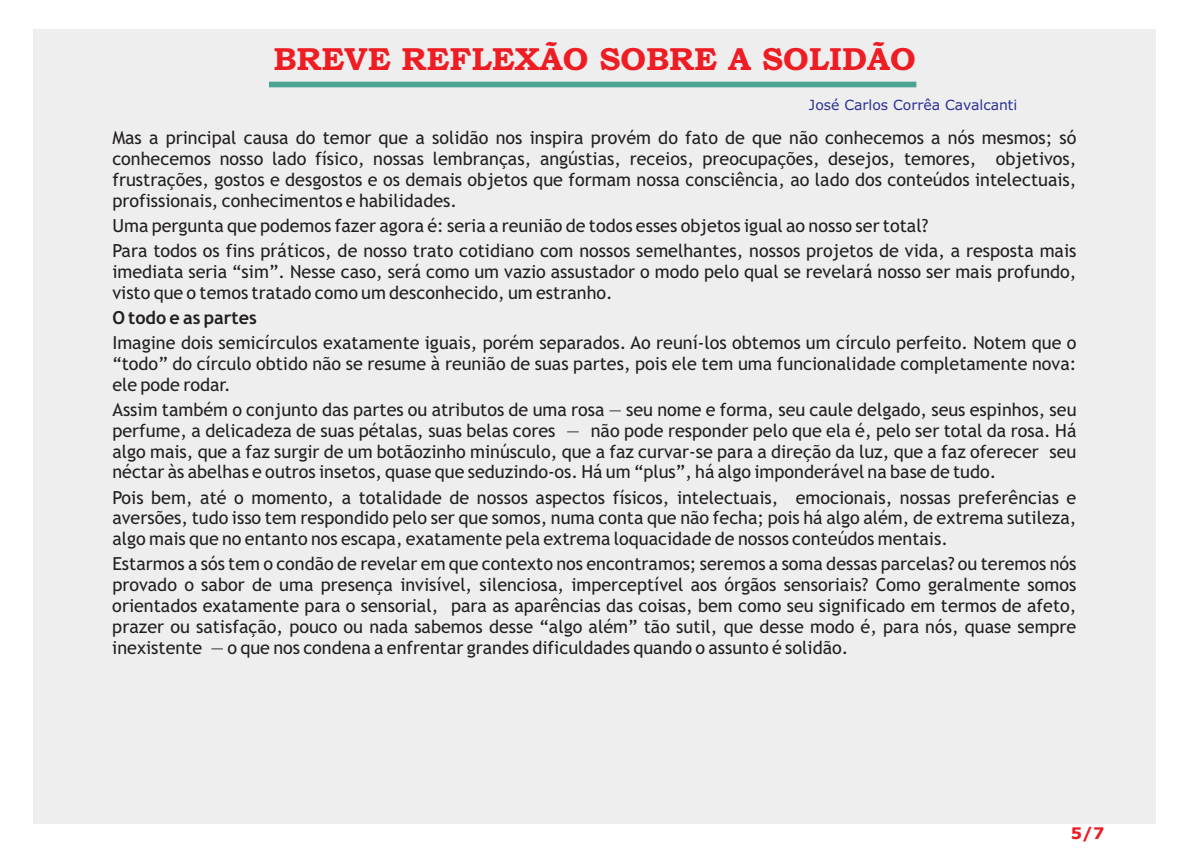
<style>
.page{position:relative;width:1191px;height:851px;background:#fff}
.page>*{position:absolute;margin:0;border:0;box-sizing:border-box;transform-origin:0 0}
.t1{font:32px "Bookman Old Style";color:#ee1d23}
.t2{font:18px/21px "Trebuchet MS";color:#231f20;text-align:justify}
.t3{font:700 18px "Trebuchet MS";color:#231f20}
.t4{font:700 16px "Verdana";color:#ee1d23}
.t5{font:14px "Verdana";color:#2e3092}
</style>
<div class="page">
<div style="left:33px;top:29px;width:1123px;height:794px;background:#eeeeef"></div>
<div style="left:269px;top:82px;width:647px;height:5px;background:#4ca391"></div>
<h1 class="t1" style="left:273px;top:47px;width:643px">BREVE REFLEXÃO SOBRE A SOLIDÃO</h1>
<p class="t5" style="left:809px;top:99px;width:210px">José Carlos Corrêa Cavalcanti</p>
<p class="t2" style="left:112px;top:128px;width:965px">Mas a principal causa do temor que a solidão nos inspira provém do fato de que não conhecemos a nós mesmos; só conhecemos nosso lado físico, nossas lembranças, angústias, receios, preocupações, desejos, temores, objetivos, frustrações, gostos e desgostos e os demais objetos que formam nossa consciência, ao lado dos conteúdos intelectuais, profissionais, conhecimentos e habilidades.</p>
<p class="t2" style="left:112px;top:214px;width:965px;line-height:25px">Uma pergunta que podemos fazer agora é: seria a reunião de todos esses objetos igual ao nosso ser total?<br>Para todos os fins práticos, de nosso trato cotidiano com nossos semelhantes, nossos projetos de vida, a resposta mais</p>
<p class="t2" style="left:112px;top:262px;width:965px">imediata seria “sim”. Nesse caso, será como um vazio assustador o modo pelo qual se revelará nosso ser mais profundo, visto que o temos tratado como um desconhecido, um estranho.</p>
<p class="t3" style="left:112px;top:310px;width:146px">O todo e as partes</p>
<p class="t2" style="left:112px;top:333px;width:965px">Imagine dois semicírculos exatamente iguais, porém separados. Ao reuní-los obtemos um círculo perfeito. Notem que o “todo” do círculo obtido não se resume à reunião de suas partes, pois ele tem uma funcionalidade completamente nova: ele pode rodar.</p>
<p class="t2" style="left:112px;top:400px;width:965px">Assim também o conjunto das partes ou atributos de uma rosa — seu nome e forma, seu caule delgado, seus espinhos, seu perfume, a delicadeza de suas pétalas, suas belas cores — não pode responder pelo que ela é, pelo ser total da rosa. Há algo mais, que a faz surgir de um botãozinho minúsculo, que a faz curvar-se para a direção da luz, que a faz oferecer seu néctar às abelhas e outros insetos, quase que seduzindo-os. Há um “plus”, há algo imponderável na base de tudo.</p>
<p class="t2" style="left:112px;top:488px;width:965px">Pois bem, até o momento, a totalidade de nossos aspectos físicos, intelectuais, emocionais, nossas preferências e aversões, tudo isso tem respondido pelo ser que somos, numa conta que não fecha; pois há algo além, de extrema sutileza, algo mais que no entanto nos escapa, exatamente pela extrema loquacidade de nossos conteúdos mentais.</p>
<p class="t2" style="left:112px;top:555px;width:965px">Estarmos a sós tem o condão de revelar em que contexto nos encontramos; seremos a soma dessas parcelas? ou teremos nós provado o sabor de uma presença invisível, silenciosa, imperceptível aos órgãos sensoriais? Como geralmente somos orientados exatamente para o sensorial, para as aparências das coisas, bem como seu significado em termos de afeto, prazer ou satisfação, pouco ou nada sabemos desse “algo além” tão sutil, que desse modo é, para nós, quase sempre inexistente — o que nos condena a enfrentar grandes dificuldades quando o assunto é solidão.</p>
<p class="t4" style="left:1070px;top:826px;width:35px">5/7</p>
</div>
